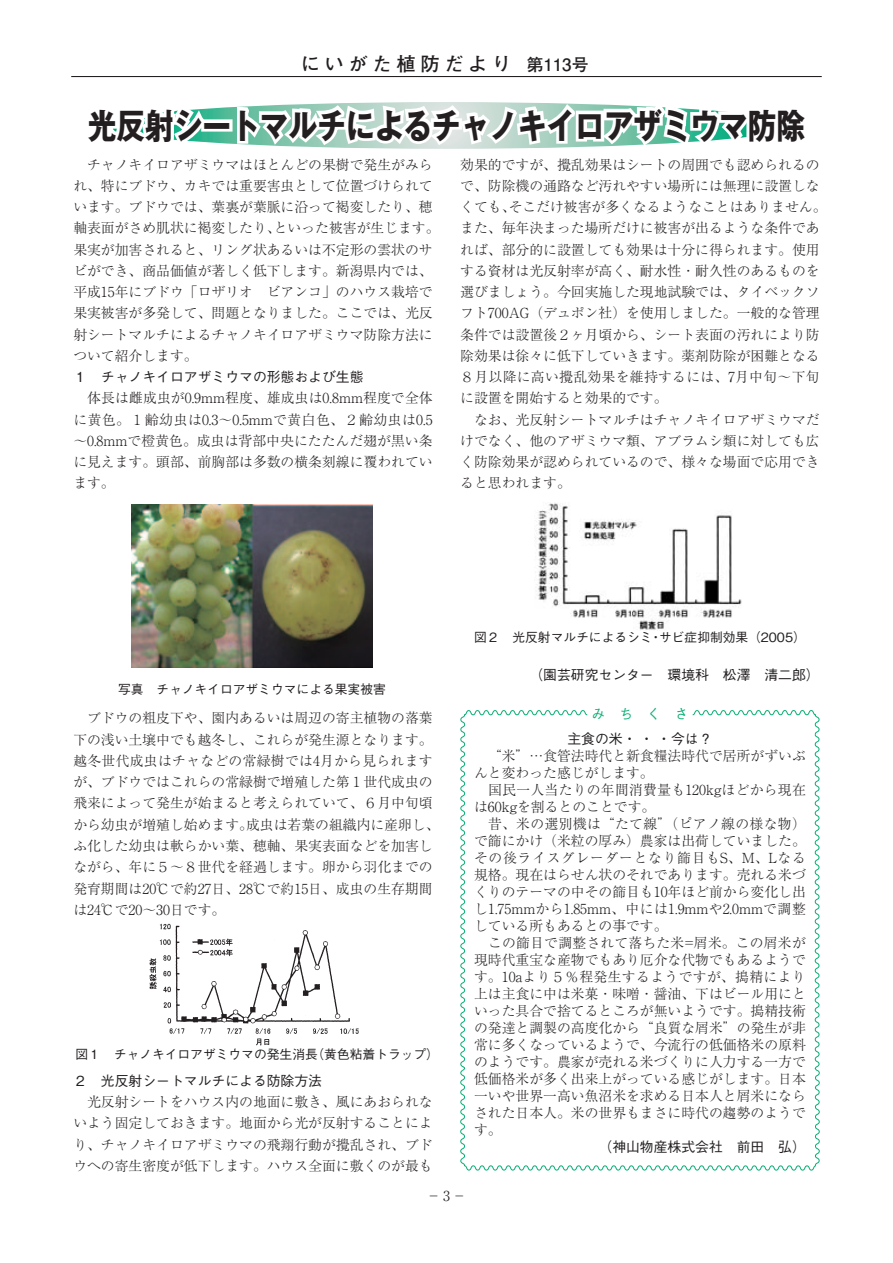
<style>
.page{position:relative;width:893px;height:1263px;background:#fff}
.page>*{position:absolute;margin:0;border:0;box-sizing:border-box;transform-origin:0 0}
.t1{font:700 34.5px "Gothic MB101 Pro";color:#231f20;scale:.83 1}
.t2{font:700 19.2px "Futo Go B101 Pro";letter-spacing:.25em;color:#231f20}
.t3{font:300 13.8px/21.3px "Ryumin Pro";color:#231f20}
.t4{font:500 13.8px "Gothic BBB Pro";color:#231f20}
.t5{font:500 13.8px "Gothic BBB Pro";color:#09ae73}
.t6{font:500 12.75px "Gothic BBB Pro";color:#231f20}
.s1{font-size:16.95px}
</style>
<div class="page">
<hr style="left:71px;top:76px;width:751px;height:1px;background:#231f20">
<svg style="left:113px;top:108px;width:96px;height:35px"></svg>
<div style="left:201px;top:119px;width:32px;height:13px;border:6px solid #fff"></div>
<svg style="left:234px;top:102px;width:513px;height:47px"></svg>
<img style="left:131px;top:505px;width:242px;height:163px">
<img style="left:149px;top:923px;width:210px;height:123px">
<img style="left:534px;top:503px;width:208px;height:127px">
<svg style="left:460px;top:710px;width:360px;height:461px"></svg>
<h2 class="t2" style="left:301px;top:48px;width:289px">にいがた植防だより <span class="s1">第113号</span></h2>
<h1 class="t1" style="left:88px;top:97px;width:866px">光反射シートマルチによるチャノキイロアザミウマ防除</h1>
<p class="t3" style="left:73px;top:153px;width:368px;text-indent:14px">チャノキイロアザミウマはほとんどの果樹で発生がみられ、特にブドウ、カキでは重要害虫として位置づけられています。ブドウでは、葉裏が葉脈に沿って褐変したり、穂軸表面がさめ肌状に褐変したり、といった被害が生じます。果実が加害されると、リング状あるいは不定形の雲状のサビができ、商品価値が著しく低下します。新潟県内では、平成15年にブドウ「ロザリオ ビアンコ」のハウス栽培で果実被害が多発して、問題となりました。ここでは、光反射シートマルチによるチャノキイロアザミウマ防除方法について紹介します。</p>
<p class="t4" style="left:73px;top:366px;width:292px">１ チャノキイロアザミウマの形態および生態</p>
<p class="t3" style="left:73px;top:386px;width:361px;text-align:justify">　体長は雌成虫が0.9mm程度、雄成虫は0.8mm程度で全体に黄色。１齢幼虫は0.3～0.5mmで黄白色、２齢幼虫は0.5～0.8mmで橙黄色。成虫は背部中央にたたんだ翅が黒い条に見えます。頭部、前胸部は多数の横条刻線に覆われています。</p>
<p class="t3" style="left:460px;top:153px;width:368px">効果的ですが、攪乱効果はシートの周囲でも認められるので、防除機の通路など汚れやすい場所には無理に設置しなくても、そこだけ被害が多くなるようなことはありません。また、毎年決まった場所だけに被害が出るような条件であれば、部分的に設置しても効果は十分に得られます。使用する資材は光反射率が高く、耐水性・耐久性のあるものを選びましょう。今回実施した現地試験では、タイベックソフト700AG（デュポン社）を使用しました。一般的な管理条件では設置後２ヶ月頃から、シート表面の汚れにより防除効果は徐々に低下していきます。薬剤防除が困難となる<br>８月以降に高い攪乱効果を維持するには、7月中旬～下旬に設置を開始すると効果的です。</p>
<p class="t3" style="left:460px;top:408px;width:361px;text-align:justify;text-indent:14px">なお、光反射シートマルチはチャノキイロアザミウマだけでなく、他のアザミウマ類、アブラムシ類に対しても広く防除効果が認められているので、様々な場面で応用できると思われます。</p>
<p class="t6" style="left:118px;top:679px;width:269px">写真　チャノキイロアザミウマによる果実被害</p>
<p class="t3" style="left:73px;top:706px;width:368px;text-indent:14px">ブドウの粗皮下や、園内あるいは周辺の寄主植物の落葉下の浅い土壌中でも越冬し、これらが発生源となります。越冬世代成虫はチャなどの常緑樹では4月から見られますが、ブドウではこれらの常緑樹で増殖した第１世代成虫の飛来によって発生が始まると考えられていて、６月中旬頃から幼虫が増殖し始めます。成虫は若葉の組織内に産卵し、ふ化した幼虫は軟らかい葉、穂軸、果実表面などを加害しながら、年に５～８世代を経過します。卵から羽化までの発育期間は20℃で約27日、28℃で約15日、成虫の生存期間は24℃で20～30日です。</p>
<p class="t6" style="left:75px;top:1044px;width:365px">図１ チャノキイロアザミウマの発生消長（黄色粘着トラップ）</p>
<p class="t4" style="left:73px;top:1070px;width:250px">２　光反射シートマルチによる防除方法</p>
<p class="t3" style="left:73px;top:1090px;width:361px;text-align:justify">　光反射シートをハウス内の地面に敷き、風にあおられないよう固定しておきます。地面から光が反射することにより、チャノキイロアザミウマの飛翔行動が攪乱され、ブドウへの寄生密度が低下します。ハウス全面に敷くのが最も</p>
<p class="t6" style="left:474px;top:627px;width:333px">図２　光反射マルチによるシミ・サビ症抑制効果（2005）</p>
<p class="t4" style="left:529px;top:663px;width:292px">（園芸研究センター　環境科　松澤　清二郎）</p>
<p class="t5" style="left:592px;top:703px;width:98px">みちくさ</p>
<p class="t4" style="left:567px;top:727px;width:147px">主食の米・・・今は？</p>
<p class="t3" style="left:474px;top:746px;width:333px;line-height:17px;text-indent:14px">“米”…食管法時代と新食糧法時代で居所がずいぶんと変わった感じがします。<br>　国民一人当たりの年間消費量も120kgほどから現在は60kgを割るとのことです。<br>　昔、米の選別機は“たて線”（ピアノ線の様な物）で篩にかけ（米粒の厚み）農家は出荷していました。その後ライスグレーダーとなり篩目もS、M、Lなる規格。現在はらせん状のそれであります。売れる米づくりのテーマの中その篩目も10年ほど前から変化し出し1.75mmから1.85mm、中には1.9mmや2.0mmで調整している所もあるとの事です。</p>
<p class="t3" style="left:474px;top:933px;width:333px;line-height:17px;text-align:justify;text-indent:14px">この篩目で調整されて落ちた米=屑米。この屑米が現時代重宝な産物でもあり厄介な代物でもあるようです。10aより５％程発生するようですが、搗精により上は主食に中は米菓・味噌・醤油、下はビール用にといった具合で捨てるところが無いようです。搗精技術の発達と調製の高度化から“良質な屑米”の発生が非常に多くなっているようで、今流行の低価格米の原料のようです。農家が売れる米づくりに人力する一方で低価格米が多く出来上がっている感じがします。日本一いや世界一高い魚沼米を求める日本人と屑米にならされた日本人。米の世界もまさに時代の趨勢のようです。</p>
<p class="t4" style="left:598px;top:1135px;width:209px">（神山物産株式会社　前田　弘）</p>
<p class="t3" style="left:427px;top:1184px;width:41px">－3－</p>
</div>
